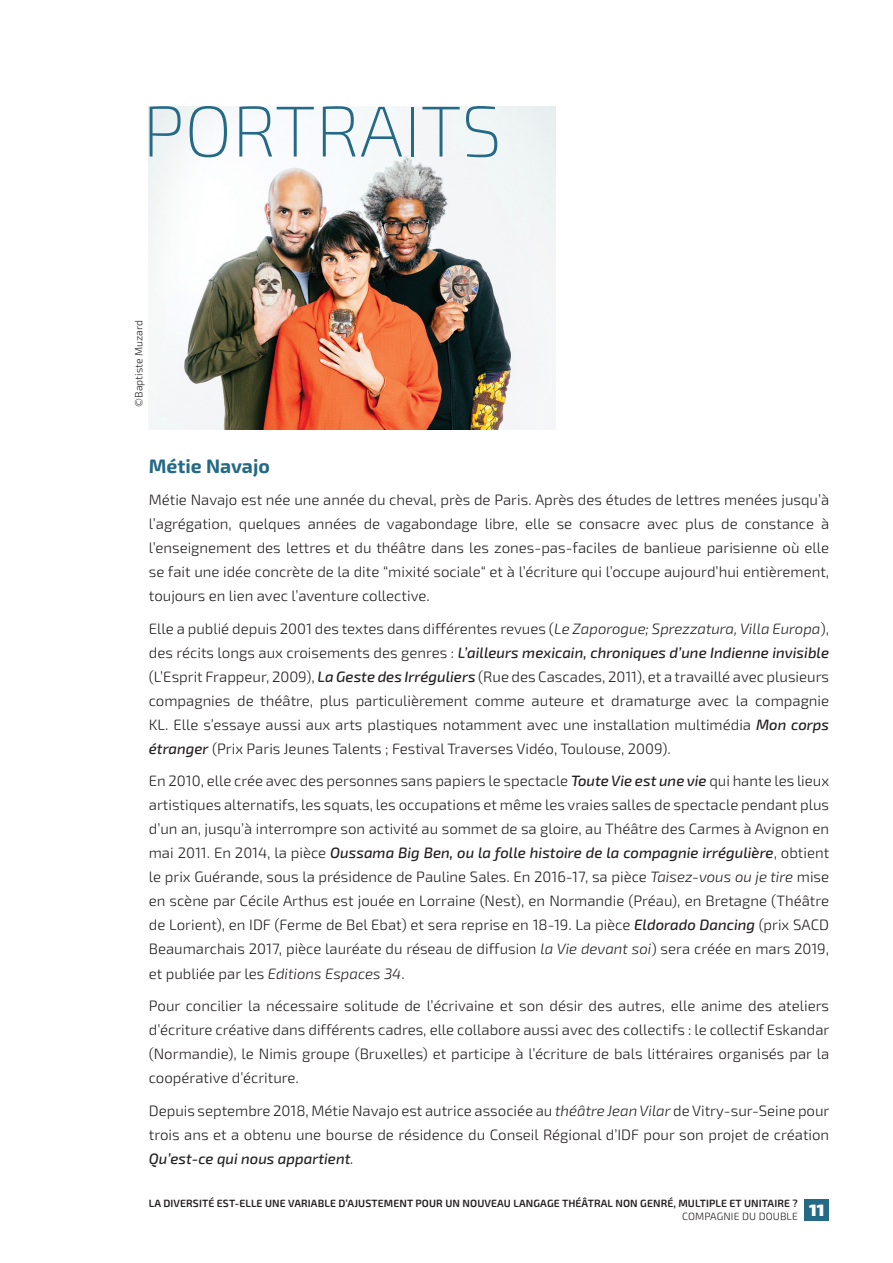
<style>
.page{position:relative;width:893px;height:1263px;background:#fff}
.page>*{position:absolute;margin:0;border:0;box-sizing:border-box;transform-origin:0 0}
.Titre{font:200 72px "Exo 2";color:#246986}
.t1{font:700 19.5px "Exo 2";color:#246986}
.t2{font:300 15px/24px "Exo 2";color:#231f20;text-align:justify}
.t3{font:600 10.5px/13.5px "Exo 2";letter-spacing:.01em;color:#231f20}
.t4{font:300 10.5px "Exo 2";color:#231f20}
.s1{font-style:italic}
.s2{font-weight:500;font-style:italic}
.s3{font-weight:300}
</style>
<div class="page">
<div style="left:804px;top:1199px;width:25px;height:21px;background:#246986"></div>
<img style="left:149px;top:106px;width:407px;height:323px">
<p class="Titre" style="left:142px;top:90px;width:361px">PORTRAITS</p>
<p class="t4" style="left:133px;top:407px;width:88px;rotate:-90deg">©Baptiste Muzard</p>
<p class="t1" style="left:149px;top:454px;width:123px">Métie Navajo</p>
<p class="t2" style="left:149px;top:488px;width:682px">Métie Navajo est née une année du cheval, près de Paris. Après des études de lettres menées jusqu’à l’agrégation, quelques années de vagabondage libre, elle se consacre avec plus de constance à l’enseignement des lettres et du théâtre dans les zones-pas-faciles de banlieue parisienne où elle se fait une idée concrète de la dite “mixité sociale“ et à l’écriture qui l’occupe aujourd’hui entièrement, toujours en lien avec l’aventure collective.</p>
<p class="t2" style="left:149px;top:617px;width:682px">Elle a publié depuis 2001 des textes dans différentes revues (<span class="s1">Le Zaporogue; Sprezzatura, Villa Europa</span>), des récits longs aux croisements des genres : <span class="s2">L’ailleurs mexicain, chroniques d’une Indienne invisible </span>(L’Esprit Frappeur, 2009), <span class="s2">La Geste des Irréguliers</span> (Rue des Cascades, 2011), et a travaillé avec plusieurs compagnies de théâtre, plus particulièrement comme auteure et dramaturge avec la compagnie KL. Elle s’essaye aussi aux arts plastiques notamment avec une installation multimédia <span class="s2">Mon corps étranger</span> (Prix Paris Jeunes Talents ; Festival Traverses Vidéo, Toulouse, 2009).</p>
<p class="t2" style="left:149px;top:769px;width:682px">En 2010, elle crée avec des personnes sans papiers le spectacle <span class="s2">Toute Vie est une vie</span> qui hante les lieux artistiques alternatifs, les squats, les occupations et même les vraies salles de spectacle pendant plus d’un an, jusqu’à interrompre son activité au sommet de sa gloire, au Théâtre des Carmes à Avignon en mai 2011. En 2014, la pièce <span class="s2">Oussama Big Ben, ou la folle histoire de la compagnie irrégulière</span>, obtient le prix Guérande, sous la présidence de Pauline Sales. En 2016-17, sa pièce <span class="s1">Taisez-vous ou je tire</span> mise en scène par Cécile Arthus est jouée en Lorraine (Nest), en Normandie (Préau), en Bretagne (Théâtre de Lorient), en IDF (Ferme de Bel Ebat) et sera reprise en 18-19. La pièce <span class="s2">Eldorado Dancing</span> (prix SACD Beaumarchais 2017, pièce lauréate du réseau de diffusion <span class="s1">la Vie devant soi</span>) sera créée en mars 2019, et publiée par les <span class="s1">Editions Espaces 34</span>.</p>
<p class="t2" style="left:149px;top:994px;width:682px">Pour concilier la nécessaire solitude de l’écrivaine et son désir des autres, elle anime des ateliers d’écriture créative dans différents cadres, elle collabore aussi avec des collectifs : le collectif Eskandar (Normandie), le Nimis groupe (Bruxelles) et participe à l’écriture de bals littéraires organisés par la coopérative d’écriture.</p>
<p class="t2" style="left:149px;top:1098px;width:682px">Depuis septembre 2018, Métie Navajo est autrice associée au <span class="s1">théâtre Jean Vilar</span> de Vitry-sur-Seine pour trois ans et a obtenu une bourse de résidence du Conseil Régional d’IDF pour son projet de création <span class="s2">Qu’est-ce qui nous appartient</span><span class="s1">.</span></p>
<p class="t3" style="left:682px;top:1196px;width:144px;text-indent:-533px">LA DIVERSITÉ EST-ELLE UNE VARIABLE D’AJUSTEMENT POUR UN NOUVEAU LANGAGE THÉÂTRAL NON GENRÉ, MULTIPLE ET UNITAIRE ?<br><span class="s3">COMPAGNIE DU DOUBLE</span> <sup>11</sup></p>
</div>
